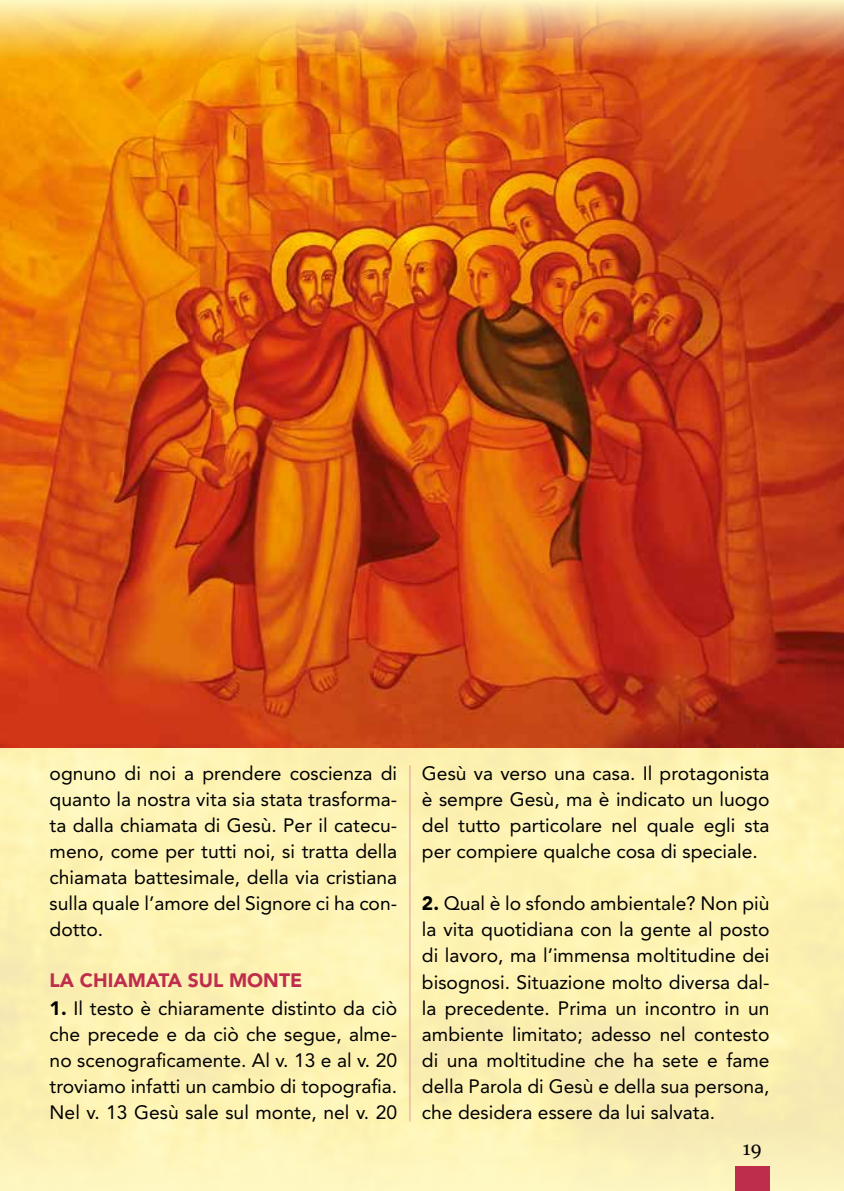
<style>
.page{position:relative;width:844px;height:1191px;background:#fff}
.page>*{position:absolute;margin:0;border:0;box-sizing:border-box;transform-origin:0 0}
.t1{font:19.25px/26.1px "Avenir LT Std";color:#000;text-align:justify}
.t2{font:900 19.25px "Avenir LT Std";color:#bf2d4d}
.t3{font:19.25px "Georgia";color:#000}
.s1{font-weight:900}
</style>
<div class="page">
<div style="left:0;top:0;width:843px;height:1191px;background:#fef3b2"></div>
<img style="left:0;top:60px;width:843px;height:687px">
<div style="left:0;top:1121px;width:843px;height:70px;background:#fef5bb"></div>
<div style="left:734px;top:1166px;width:35px;height:25px;background:#bf2d4d"></div>
<img style="left:0;top:0;width:843px;height:60px">
<hr style="left:409px;top:765px;width:1px;height:356px;background:#df9a9e">
<p class="t1" style="left:50px;top:760px;width:349px">ognuno di noi a prendere coscienza di quanto la nostra vita sia stata trasforma&shy;ta dalla chiamata di Gesù. Per il catecu&shy;meno, come per tutti noi, si tratta della chiamata battesimale, della via cristiana sulla quale l’amore del Signore ci ha con&shy;dotto.</p>
<p class="t2" style="left:50px;top:968px;width:251px">LA CHIAMATA SUL MONTE</p>
<p class="t1" style="left:50px;top:995px;width:349px"><span class="s1">1.</span> Il testo è chiaramente distinto da ciò che precede e da ciò che segue, alme&shy;no scenograficamente. Al v. 13 e al v. 20 troviamo infatti un cambio di topografia.<br>Nel v. 13 Gesù sale sul monte, nel v. 20</p>
<p class="t1" style="left:422px;top:760px;width:349px">Gesù va verso una casa. Il protagonista è sempre Gesù, ma è indicato un luogo del tutto particolare nel quale egli sta per compiere qualche cosa di speciale.</p>
<p class="t1" style="left:422px;top:890px;width:349px"><span class="s1">2.</span> Qual è lo sfondo ambientale? Non più la vita quotidiana con la gente al posto di lavoro, ma l’immensa moltitudine dei bisognosi. Situazione molto diversa dal&shy;la precedente. Prima un incontro in un ambiente limitato; adesso nel contesto di una moltitudine che ha sete e fame della Parola di Gesù e della sua persona, che desidera essere da lui salvata.</p>
<p class="t3" style="left:742px;top:1137px;width:21px">19</p>
</div>
